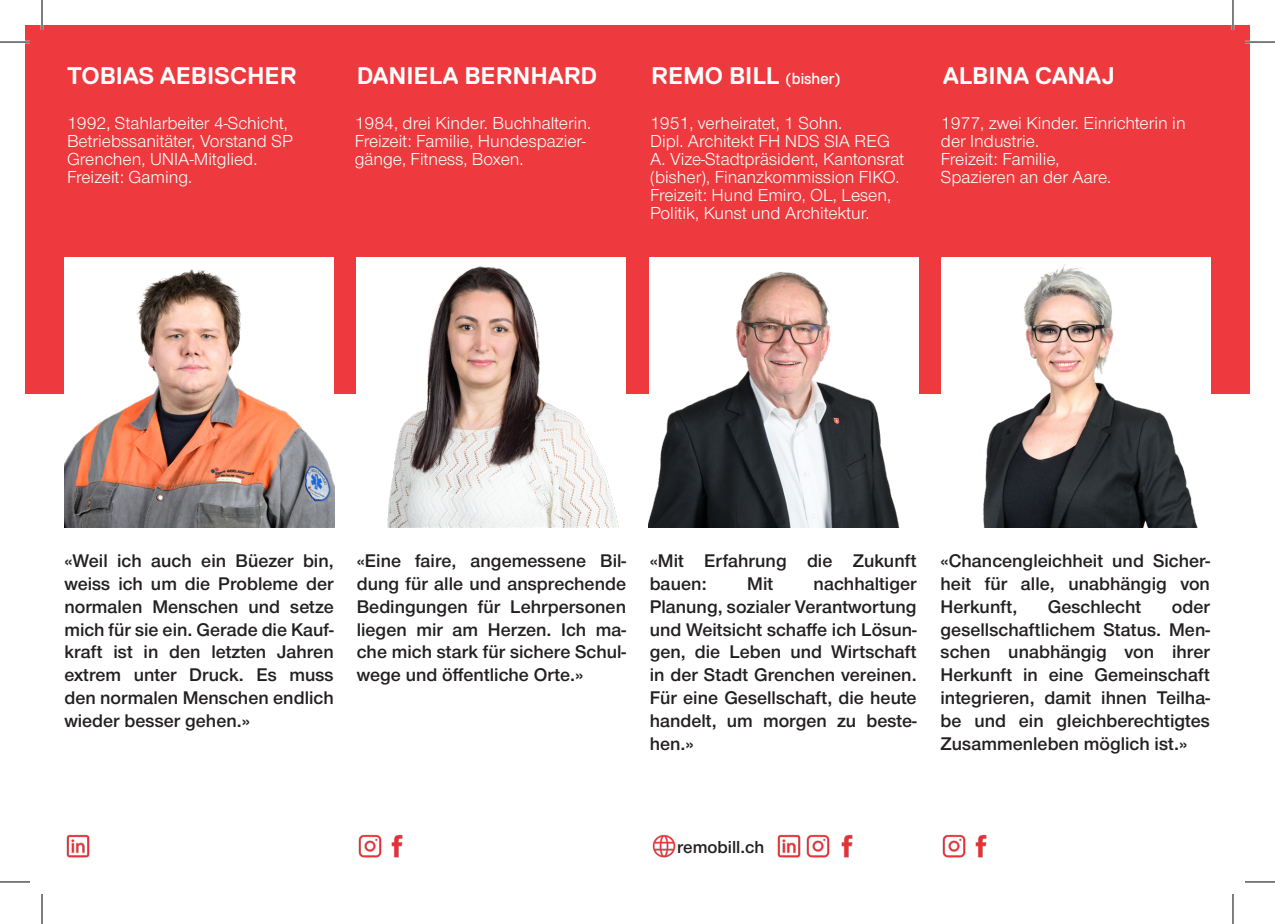
<style>
.page{position:relative;width:1275px;height:924px;background:#fff}
.page>*{position:absolute;margin:0;border:0;box-sizing:border-box;transform-origin:0 0}
.t1{font:700 24px "Replica";color:#fff}
.t2{font:19px/22.8px "Nimbus San Nov Sem Bol";color:#231f20;text-align:justify}
.t3{font:18px/18px "Nimbus San Nov";color:#fff}
.t4{font:18px "Nimbus San Nov Sem Bol";color:#231f20}
.s1{font-weight:400;font-size:16px}
</style>
<div class="page">
<div style="left:25px;top:25px;width:1225px;height:368px;background:#ee3a3e"></div>
<img style="left:65px;top:257px;width:269px;height:270px">
<img style="left:357px;top:257px;width:269px;height:270px">
<img style="left:649px;top:257px;width:269px;height:270px">
<img style="left:941px;top:257px;width:269px;height:270px">
<img style="left:358px;top:834px;width:45px;height:24px">
<img style="left:66px;top:834px;width:24px;height:24px">
<img style="left:652px;top:834px;width:24px;height:24px">
<img style="left:841px;top:834px;width:12px;height:24px">
<img style="left:806px;top:834px;width:24px;height:24px">
<img style="left:777px;top:834px;width:24px;height:24px">
<img style="left:942px;top:834px;width:45px;height:24px">
<hr style="left:0;top:41px;width:30px;height:2px;background:#fff">
<hr style="left:1245px;top:41px;width:30px;height:2px;background:#fff">
<hr style="left:41px;top:0;width:2px;height:30px;background:#fff">
<hr style="left:1231px;top:0;width:3px;height:30px;background:#fff">
<hr style="left:0;top:42px;width:30px;height:1px;background:#000">
<hr style="left:1245px;top:42px;width:30px;height:1px;background:#000">
<hr style="left:0;top:881px;width:30px;height:1px;background:#000">
<hr style="left:1245px;top:881px;width:30px;height:1px;background:#000">
<hr style="left:42px;top:0;width:1px;height:30px;background:#000">
<hr style="left:42px;top:893px;width:1px;height:30px;background:#000">
<hr style="left:1232px;top:0;width:1px;height:30px;background:#000">
<hr style="left:1232px;top:893px;width:1px;height:30px;background:#000">
<p class="t1" style="left:67px;top:62px;width:231px">TOBIAS AEBISCHER</p>
<p class="t3" style="left:67px;top:114px;width:227px">1992, Stahlarbeiter 4-Schicht,<br>Betriebssanitäter, Vorstand SP<br>Grenchen, UNIA-Mitglied.<br>Freizeit: Gaming.</p>
<p class="t1" style="left:357px;top:62px;width:242px">DANIELA BERNHARD</p>
<p class="t3" style="left:355px;top:114px;width:238px">1984, drei Kinder. Buchhalterin.<br>Freizeit: Familie, Hundespazier&shy;gänge, Fitness, Boxen.</p>
<p class="t1" style="left:651px;top:62px;width:191px">REMO BILL <span class="s1">(bisher)</span></p>
<p class="t3" style="left:650px;top:114px;width:256px">1951, verheiratet, 1 Sohn.<br>Dipl. Architekt FH NDS SIA REG<br>A. Vize-Stadtpräsident, Kantonsrat (bisher), Finanzkommission FIKO.<br>Freizeit: Hund Emiro, OL, Lesen,<br>Politik, Kunst und Architektur.</p>
<p class="t1" style="left:943px;top:62px;width:173px">ALBINA CANAJ</p>
<p class="t3" style="left:941px;top:114px;width:246px">1977, zwei Kinder. Einrichterin in der Industrie.<br>Freizeit: Familie,<br>Spazieren an der Aare.</p>
<p class="t2" style="left:64px;top:549px;width:271px">«Weil ich auch ein Büezer bin, weiss ich um die Probleme der normalen Menschen und setze mich für sie ein. Gerade die Kauf&shy;kraft ist in den letzten Jahren extrem unter Druck. Es muss den normalen Menschen endlich wieder besser gehen.»</p>
<p class="t2" style="left:357px;top:549px;width:271px">«Eine faire, angemessene Bil&shy;dung für alle und ansprechende Bedingungen für Lehrpersonen liegen mir am Herzen. Ich ma&shy;che mich stark für sichere Schul&shy;wege und öffentliche Orte.»</p>
<p class="t2" style="left:649px;top:549px;width:268px">«Mit Erfahrung die Zukunft bauen:</p>
<p class="t2" style="left:649px;top:572px;width:268px;text-indent:164px">nachhaltiger Planung, sozialer Verantwortung und Weitsicht schaffe ich Lösun&shy;gen, die Leben und Wirtschaft in der Stadt Grenchen vereinen.<br>Für eine Gesellschaft, die heute handelt, um morgen zu beste&shy;hen.»</p>
<p class="t2" style="left:747px;top:572px;width:28px">Mit</p>
<p class="t2" style="left:940px;top:549px;width:271px">«Chancengleichheit und Sicher&shy;heit für alle, unabhängig von Herkunft,</p>
<p class="t2" style="left:1047px;top:594px;width:95px">Geschlecht</p>
<p class="t2" style="left:940px;top:594px;width:271px;text-indent:231px">oder gesellschaftlichem Status. Men&shy;schen unabhängig von ihrer Herkunft in eine Gemeinschaft integrieren, damit ihnen Teilha&shy;be und ein gleichberechtigtes Zusammenleben möglich ist.»</p>
<p class="t4" style="left:677px;top:835px;width:89px">remobill.ch</p>
</div>
